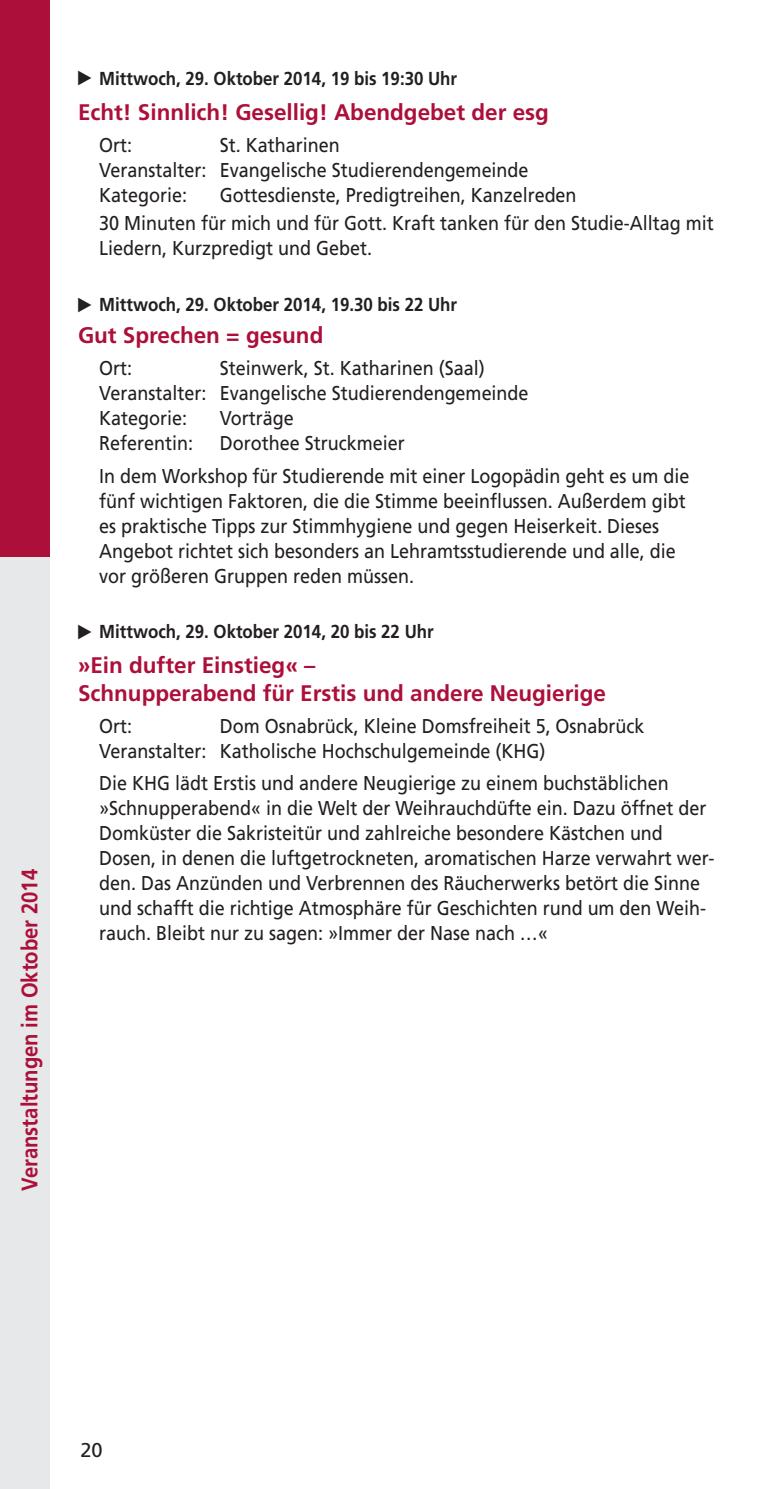
<style>
.page{position:relative;width:780px;height:1489px;background:#fff}
.page>*{position:absolute;margin:0;border:0;box-sizing:border-box;transform-origin:0 0}
.t1{font:700 22.5px/27.5px "Frutiger";color:#ac0f3a}
.t2{font:700 22.5px "Frutiger";color:#ac0f3a;scale:.9 1}
.t3{font:20px/25px "Frutiger";color:#231f20;scale:.9 1}
.t4{font:20px "Frutiger";color:#231f20}
.t5{font:700 18.75px "Frutiger";color:#231f20;scale:.9 1}
</style>
<div class="page">
<div style="left:0;top:0;width:50px;height:567px;background:#ac0f3a"></div>
<div style="left:0;top:556px;width:50px;height:932px;background:#e7e8e9"></div>
<p class="t2" style="left:21px;top:1190px;width:359px;rotate:-90deg">Veranstaltungen im Oktober 2014</p>
<p class="t5" style="left:99px;top:71px;width:399px">Mittwoch, 29. Oktober 2014, 19 bis 19:30 Uhr</p>
<p class="t1" style="left:78px;top:100px;width:472px">Echt! Sinnlich! Gesellig! Abendgebet der esg</p>
<p class="t3" style="left:99px;top:134px;width:38px">Ort:</p>
<p class="t3" style="left:99px;top:134px;width:478px;text-indent:120px">St. Katharinen<br>Veranstalter: Evangelische Studierendengemeinde<br>Kategorie:</p>
<p class="t3" style="left:99px;top:182px;width:684px;line-height:28.5px;text-indent:120px">Gottesdienste, Predigtreihen, Kanzelreden<br>30 Minuten für mich und für Gott. Kraft tanken für den Studie-Alltag mit</p>
<p class="t3" style="left:99px;top:237px;width:304px">Liedern, Kurzpredigt und Gebet.</p>
<p class="t5" style="left:99px;top:297px;width:399px">Mittwoch, 29. Oktober 2014, 19.30 bis 22 Uhr</p>
<p class="t1" style="left:78px;top:323px;width:247px">Gut Sprechen = gesund</p>
<p class="t3" style="left:99px;top:357px;width:38px">Ort:</p>
<p class="t3" style="left:99px;top:357px;width:478px;text-indent:120px">Steinwerk, St. Katharinen (Saal)<br>Veranstalter: Evangelische Studierendengemeinde<br>Kategorie:</p>
<p class="t3" style="left:220px;top:407px;width:84px">Vorträge</p>
<p class="t3" style="left:99px;top:432px;width:106px">Referentin:</p>
<p class="t3" style="left:99px;top:429px;width:657px;line-height:32px;text-indent:120px">Dorothee Struckmeier<br>In dem Workshop für Studierende mit einer Logopädin geht es um die</p>
<p class="t3" style="left:99px;top:489px;width:653px">fünf wichtigen Faktoren, die die Stimme beeinflussen. Außerdem gibt es praktische Tipps zur Stimmhygiene und gegen Heiserkeit. Dieses Angebot richtet sich besonders an Lehramtsstudierende und alle, die vor größeren Gruppen reden müssen.</p>
<p class="t5" style="left:99px;top:624px;width:373px">Mittwoch, 29. Oktober 2014, 20 bis 22 Uhr</p>
<p class="t1" style="left:78px;top:653px;width:529px">»Ein dufter Einstieg« –<br>Schnupperabend für Erstis und andere Neugierige</p>
<p class="t3" style="left:99px;top:714px;width:38px">Ort:</p>
<p class="t3" style="left:99px;top:714px;width:607px;text-indent:120px">Dom Osnabrück, Kleine Domsfreiheit 5, Osnabrück<br>Veranstalter: Katholische Hochschulgemeinde (KHG)</p>
<p class="t3" style="left:99px;top:771px;width:685px">Die KHG lädt Erstis und andere Neugierige zu einem buchstäblichen »Schnupperabend« in die Welt der Weihrauchdüfte ein. Dazu öffnet der Domküster die Sakristeitür und zahlreiche besondere Kästchen und Dosen, in denen die luftgetrockneten, aromatischen Harze verwahrt wer&shy;den. Das Anzünden und Verbrennen des Räucherwerks betört die Sinne und schafft die richtige Atmosphäre für Geschichten rund um den Weih&shy;rauch. Bleibt nur zu sagen: »Immer der Nase nach …«</p>
<p class="t4" style="left:80px;top:1441px;width:24px">20</p>
</div>
